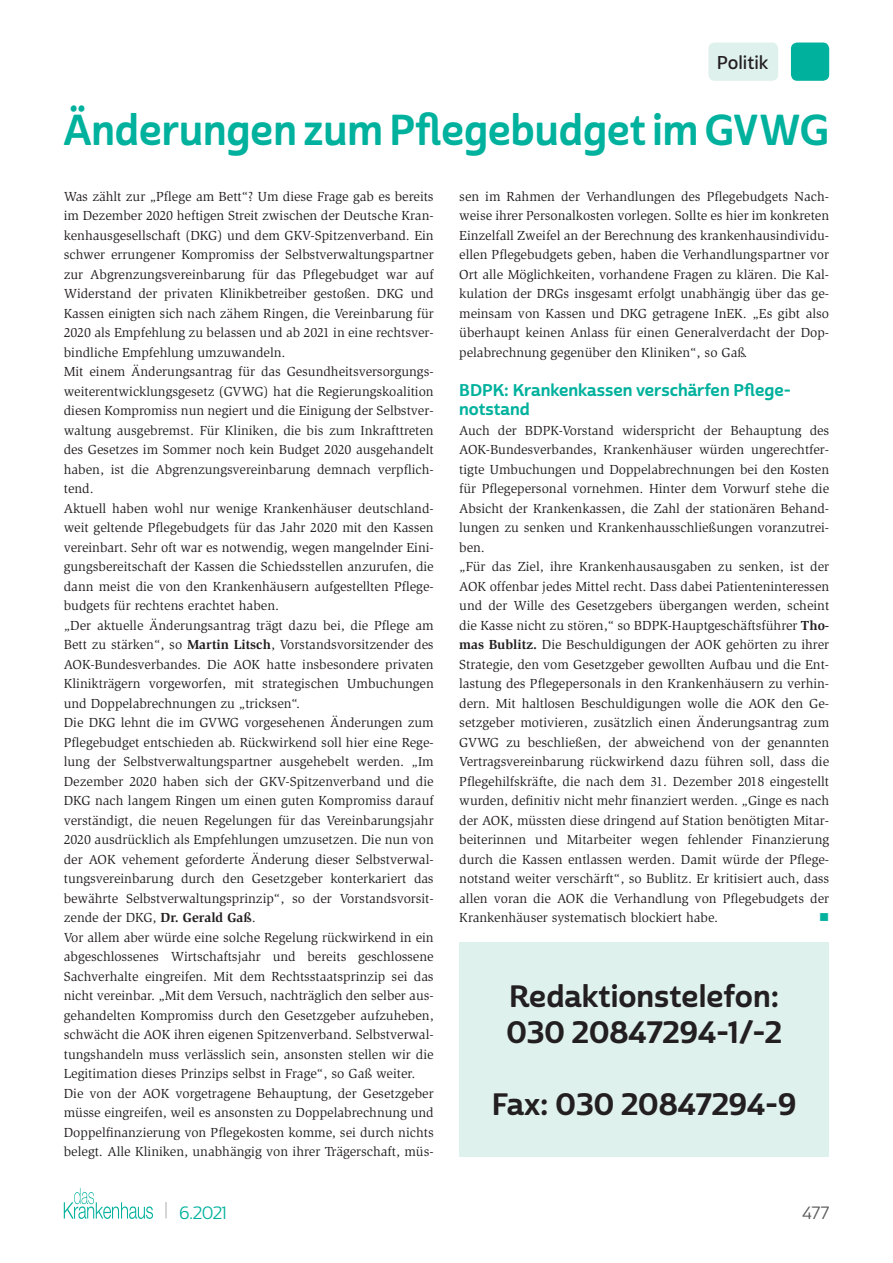
<style>
.page{position:relative;width:893px;height:1263px;background:#fff}
.page>*{position:absolute;margin:0;border:0;box-sizing:border-box;transform-origin:0 0}
.t1{font:42px "Cabrito Sans Nor Bol";color:#00b19d;scale:.95 1}
.t2{font:30px/36px "Cabrito Sans Nor Bol";color:#231f20}
.t3{font:18px "Cabrito Sans Nor Dem";letter-spacing:-.005em;color:#231f20}
.t4{font:17.25px "Cabrito Sans Nor Reg";color:#00b19d}
.t5{font:17.25px "Cabrito Sans Nor Reg";color:#57585a}
.t6{font:16.5px/19.5px "Cabrito Sans Nor Bol";color:#00b19d}
.t7{font:13.5px/19.5px "Slimbach Std";color:#231f20}
.t8{font:13.5px "Wingdings";color:#00b19d}
.s1{font-weight:700}
.s2{font-size:18.9px;color:#bcbdc0}
</style>
<div class="page">
<svg style="left:64px;top:1188px;width:89px;height:31px"></svg>
<div style="left:791px;top:43px;width:38px;height:38px;background:#00b19d;border-radius:6px"></div>
<div style="left:708px;top:43px;width:70px;height:38px;background:#def1ed;border-radius:6px"></div>
<div style="left:459px;top:942px;width:370px;height:214px;background:#def1ed"></div>
<h3 class="t3" style="left:717px;top:51px;width:53px">Politik</h3>
<h1 class="t1" style="left:64px;top:104px;width:807px">Änderungen zum Pflegebudget im GVWG</h1>
<p class="t7" style="left:64px;top:187px;width:371px">Was zählt zur „Pflege am Bett“? Um diese Frage gab es bereits im Dezember 2020 heftigen Streit zwischen der Deutsche Kran&shy;kenhausgesellschaft (DKG) und dem GKV-Spitzenverband. Ein schwer errungener Kompromiss der Selbstverwaltungspartner zur Abgrenzungsvereinbarung für das Pflegebudget war auf Widerstand der privaten Klinikbetreiber gestoßen. DKG und Kassen einigten sich nach zähem Ringen, die Vereinbarung für 2020 als Empfehlung zu belassen und ab 2021 in eine rechtsver&shy;bindliche Empfehlung umzuwandeln.<br>Mit einem Änderungsantrag für das Gesundheitsversorgungs&shy;weiterentwicklungsgesetz (GVWG) hat die Regierungskoalition diesen Kompromiss nun negiert und die Einigung der Selbstver&shy;waltung ausgebremst. Für Kliniken, die bis zum Inkrafttreten des Gesetzes im Sommer noch kein Budget 2020 ausgehandelt haben, ist die Abgrenzungsvereinbarung demnach verpflich&shy;tend.<br>Aktuell haben wohl nur wenige Krankenhäuser deutschland&shy;weit geltende Pflegebudgets für das Jahr 2020 mit den Kassen vereinbart. Sehr oft war es notwendig, wegen mangelnder Eini&shy;gungsbereitschaft der Kassen die Schiedsstellen anzurufen, die dann meist die von den Krankenhäusern aufgestellten Pflege&shy;budgets für rechtens erachtet haben.<br>„Der aktuelle Änderungsantrag trägt dazu bei, die Pflege am Bett zu stärken“, so <span class="s1">Martin Litsch</span>, Vorstandsvorsitzender des AOK-Bundesverbandes. Die AOK hatte insbesondere privaten Klinikträgern vorgeworfen, mit strategischen Umbuchungen und Doppelabrechnungen zu „tricksen“.<br>Die DKG lehnt die im GVWG vorgesehenen Änderungen zum Pflegebudget entschieden ab. Rückwirkend soll hier eine Rege&shy;lung der Selbstverwaltungspartner ausgehebelt werden. „Im Dezember 2020 haben sich der GKV-Spitzenverband und die DKG nach langem Ringen um einen guten Kompromiss darauf verständigt, die neuen Regelungen für das Vereinbarungsjahr 2020 ausdrücklich als Empfehlungen umzusetzen. Die nun von der AOK vehement geforderte Änderung dieser Selbstverwal&shy;tungsvereinbarung durch den Gesetzgeber konterkariert das bewährte Selbstverwaltungsprinzip“, so der Vorstandsvorsit&shy;zende der DKG, <span class="s1">Dr. Gerald Gaß</span>.<br>Vor allem aber würde eine solche Regelung rückwirkend in ein abgeschlossenes Wirtschaftsjahr und bereits geschlossene Sachverhalte eingreifen. Mit dem Rechtsstaatsprinzip sei das nicht vereinbar. „Mit dem Versuch, nachträglich den selber aus&shy;gehandelten Kompromiss durch den Gesetzgeber aufzuheben, schwächt die AOK ihren eigenen Spitzenverband. Selbstverwal&shy;tungshandeln muss verlässlich sein, ansonsten stellen wir die Legitimation dieses Prinzips selbst in Frage“, so Gaß weiter.<br>Die von der AOK vorgetragene Behauptung, der Gesetzgeber müsse eingreifen, weil es ansonsten zu Doppelabrechnung und Doppelfinanzierung von Pflegekosten komme, sei durch nichts belegt. Alle Kliniken, unabhängig von ihrer Trägerschaft, müs-</p>
<p class="t7" style="left:459px;top:186px;width:371px;text-align:justify">sen im Rahmen der Verhandlungen des Pflegebudgets Nach&shy;weise ihrer Personalkosten vorlegen. Sollte es hier im konkreten Einzelfall Zweifel an der Berechnung des krankenhausindividu&shy;ellen Pflegebudgets geben, haben die Verhandlungspartner vor Ort alle Möglichkeiten, vorhandene Fragen zu klären. Die Kal&shy;kulation der DRGs insgesamt erfolgt unabhängig über das ge&shy;meinsam von Kassen und DKG getragene InEK. „Es gibt also überhaupt keinen Anlass für einen Generalverdacht der Dop&shy;pelabrechnung gegenüber den Kliniken“, so Gaß.</p>
<p class="t6" style="left:459px;top:381px;width:331px">BDPK: Krankenkassen verschärfen Pflege&shy;notstand</p>
<p class="t7" style="left:459px;top:421px;width:371px">Auch der BDPK-Vorstand widerspricht der Behauptung des AOK-Bundesverbandes, Krankenhäuser würden ungerechtfer&shy;tigte Umbuchungen und Doppelabrechnungen bei den Kosten für Pflegepersonal vornehmen. Hinter dem Vorwurf stehe die Absicht der Krankenkassen, die Zahl der stationären Behand&shy;lungen zu senken und Krankenhausschließungen voranzutrei&shy;ben.<br>„Für das Ziel, ihre Krankenhausausgaben zu senken, ist der AOK offenbar jedes Mittel recht. Dass dabei Patienteninteressen und der Wille des Gesetzgebers übergangen werden, scheint die Kasse nicht zu stören,“ so BDPK-Hauptgeschäftsführer <span class="s1">Tho&shy;mas Bublitz.</span> Die Beschuldigungen der AOK gehörten zu ihrer Strategie, den vom Gesetzgeber gewollten Aufbau und die Ent&shy;lastung des Pflegepersonals in den Krankenhäusern zu verhin&shy;dern. Mit haltlosen Beschuldigungen wolle die AOK den Ge&shy;setzgeber motivieren, zusätzlich einen Änderungsantrag zum GVWG zu beschließen, der abweichend von der genannten Vertragsvereinbarung rückwirkend dazu führen soll, dass die Pflegehilfskräfte, die nach dem 31. Dezember 2018 eingestellt wurden, definitiv nicht mehr finanziert werden. „Ginge es nach der AOK, müssten diese dringend auf Station benötigten Mitar&shy;beiterinnen und Mitarbeiter wegen fehlender Finanzierung durch die Kassen entlassen werden. Damit würde der Pflege&shy;notstand weiter verschärft“, so Bublitz. Er kritisiert auch, dass allen voran die AOK die Verhandlung von Pflegebudgets der Krankenhäuser systematisch blockiert habe.</p>
<p class="t8" style="left:819px;top:910px;width:12px">■</p>
<h2 class="t2" style="left:506px;top:979px;width:277px">Redaktionstelefon:<br>030 20847294-1/-2</h2>
<h2 class="t2" style="left:492px;top:1087px;width:306px">Fax: 030 20847294-9</h2>
<p class="t4" style="left:164px;top:1202px;width:64px"><span class="s2">|</span> 6.2021</p>
<p class="t5" style="left:802px;top:1202px;width:28px">477</p>
</div>
